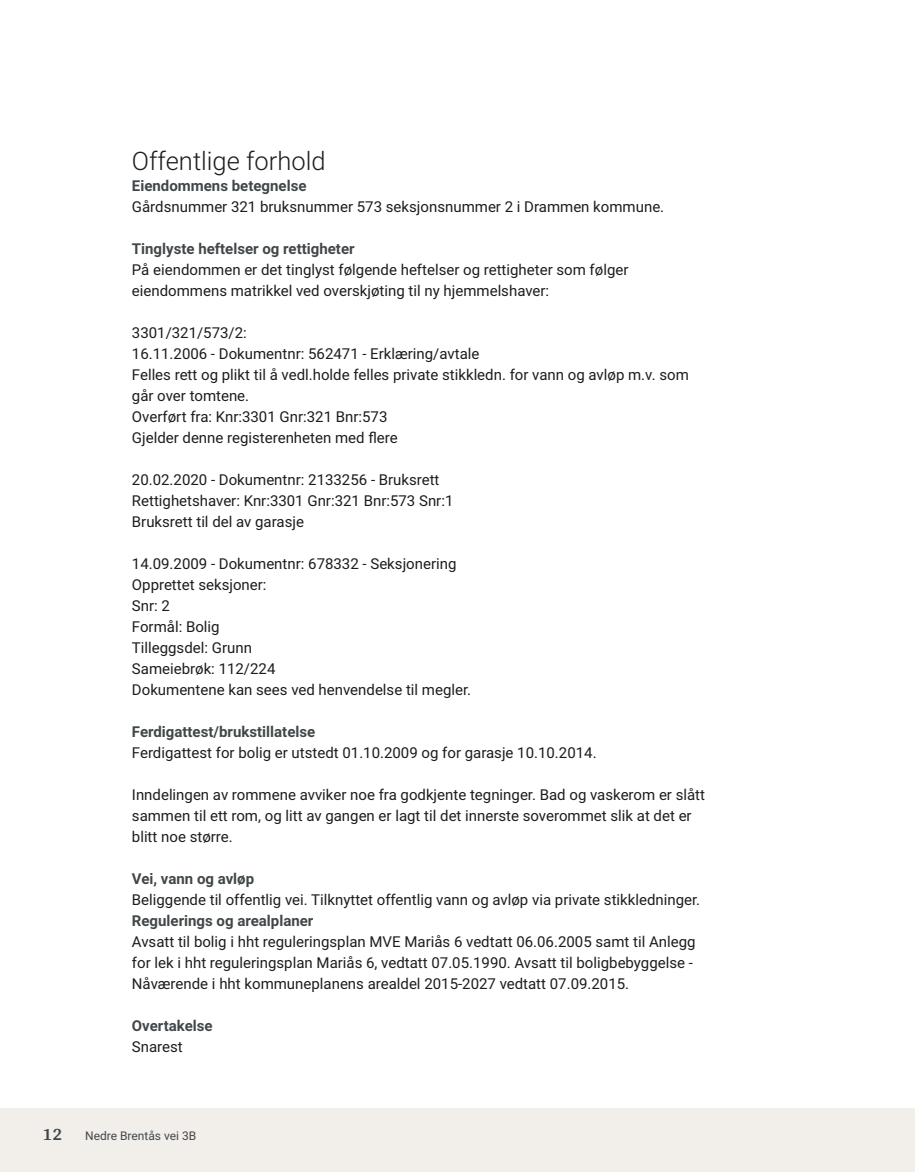
<style>
.page{position:relative;width:915px;height:1172px;background:#fff}
.page>*{position:absolute;margin:0;border:0;box-sizing:border-box;transform-origin:0 0}
.t1{font:300 25.5px "Roboto Vitec";color:#1d1d1b}
.t2{font:700 18px "Arya";color:#414749}
.t3{font:15px/21px "Roboto Vitec";color:#1d1d1b}
.t4{font:700 15px "Roboto Vitec";color:#414749}
.t5{font:12px "Roboto Vitec";color:#414749}
</style>
<div class="page">
<div style="left:0;top:1108px;width:914px;height:64px;background:#f2eeea"></div>
<h1 class="t1" style="left:132px;top:143px;width:195px">Offentlige forhold</h1>
<p class="t4" style="left:132px;top:175px;width:176px">Eiendommens betegnelse</p>
<p class="t3" style="left:132px;top:195px;width:533px">Gårdsnummer 321 bruksnummer 573 seksjonsnummer 2 i Drammen kommune.</p>
<p class="t4" style="left:132px;top:238px;width:224px">Tinglyste heftelser og rettigheter</p>
<p class="t3" style="left:132px;top:258px;width:498px">På eiendommen er det tinglyst følgende heftelser og rettigheter som følger eiendommens matrikkel ved overskjøting til ny hjemmelshaver:</p>
<p class="t3" style="left:132px;top:321px;width:558px">3301/321/573/2:<br>16.11.2006 ‑ Dokumentnr: 562471 ‑ Erklæring/avtale<br>Felles rett og plikt til å vedl.holde felles private stikkledn. for vann og avløp m.v. som går over tomtene.<br>Overført fra: Knr:3301 Gnr:321 Bnr:573<br>Gjelder denne registerenheten med flere</p>
<p class="t3" style="left:132px;top:468px;width:323px">20.02.2020 ‑ Dokumentnr: 2133256 ‑ Bruksrett<br>Rettighetshaver: Knr:3301 Gnr:321 Bnr:573 Snr:1<br>Bruksrett til del av garasje</p>
<p class="t3" style="left:132px;top:552px;width:340px">14.09.2009 ‑ Dokumentnr: 678332 ‑ Seksjonering<br>Opprettet seksjoner:<br>Snr: 2<br>Formål: Bolig<br>Tilleggsdel: Grunn<br>Sameiebrøk: 112/224<br>Dokumentene kan sees ved henvendelse til megler.</p>
<p class="t4" style="left:132px;top:721px;width:185px">Ferdigattest/brukstillatelse</p>
<p class="t3" style="left:132px;top:741px;width:466px">Ferdigattest for bolig er utstedt 01.10.2009 og for garasje 10.10.2014.</p>
<p class="t3" style="left:132px;top:783px;width:574px">Inndelingen av rommene avviker noe fra godkjente tegninger. Bad og vaskerom er slått sammen til ett rom, og litt av gangen er lagt til det innerste soverommet slik at det er blitt noe større.</p>
<p class="t4" style="left:132px;top:868px;width:124px">Vei, vann og avløp</p>
<p class="t3" style="left:132px;top:888px;width:569px">Beliggende til offentlig vei. Tilknyttet offentlig vann og avløp via private stikkledninger.</p>
<p class="t4" style="left:132px;top:910px;width:183px">Regulerings og arealplaner</p>
<p class="t3" style="left:132px;top:930px;width:565px">Avsatt til bolig i hht reguleringsplan MVE Mariås 6 vedtatt 06.06.2005 samt til Anlegg for lek i hht reguleringsplan Mariås 6, vedtatt 07.05.1990. Avsatt til boligbebyggelse ‑<br>Nåværende i hht kommuneplanens arealdel 2015‑2027 vedtatt 07.09.2015.</p>
<p class="t4" style="left:132px;top:1015px;width:82px">Overtakelse</p>
<p class="t3" style="left:132px;top:1035px;width:52px">Snarest</p>
<p class="t2" style="left:43px;top:1123px;width:21px">12</p>
<p class="t5" style="left:85px;top:1127px;width:113px">Nedre Brentås vei 3B</p>
</div>
